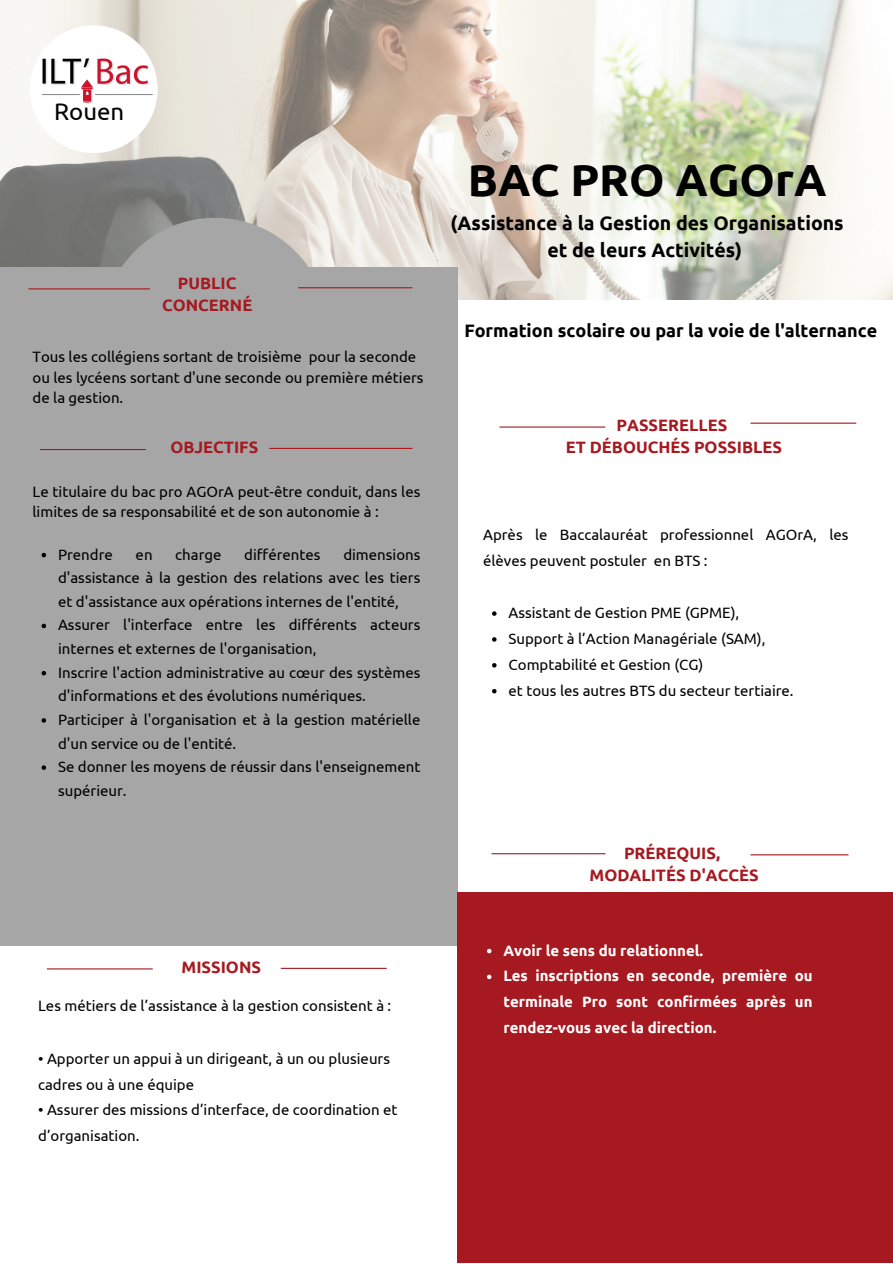
<style>
.page{position:relative;width:893px;height:1264px;background:#fff}
.page>*{position:absolute;margin:0;border:0;box-sizing:border-box;transform-origin:0 0}
.t1{font:700 45px "Ubuntu";color:#000}
.t2{font:24px "Ubuntu";color:#000}
.t3{font:700 19.5px "Ubuntu";color:#000}
.t4{font:700 18px "Ubuntu";color:#000}
.t5{font:700 16.5px "Ubuntu";color:#a61920}
.t6{font:15px/23.5px "Ubuntu";color:#000}
.t7{font:700 15px/25.8px "Ubuntu";color:#fff;text-align:justify}
</style>
<div class="page">
<img style="left:0;top:0;width:892px;height:299px">
<div style="left:0;top:267px;width:457px;height:679px;background:#a6a6a6"></div>
<div style="left:102px;top:218px;width:226px;height:226px;background:#a6a6a6;border-radius:50%"></div>
<hr style="left:29px;top:288px;width:121px;height:1px;background:#a61920">
<hr style="left:298px;top:287px;width:114px;height:1px;background:#a61920">
<hr style="left:47px;top:968px;width:105px;height:1px;background:#a61920">
<hr style="left:281px;top:967px;width:105px;height:1px;background:#a61920">
<hr style="left:500px;top:426px;width:105px;height:1px;background:#a61920">
<hr style="left:750px;top:422px;width:105px;height:2px;background:#a61920">
<hr style="left:492px;top:853px;width:113px;height:1px;background:#a61920">
<hr style="left:750px;top:854px;width:98px;height:1px;background:#a61920">
<hr style="left:40px;top:449px;width:105px;height:1px;background:#a61920">
<hr style="left:270px;top:448px;width:142px;height:1px;background:#a61920">
<div style="left:457px;top:891px;width:435px;height:371px;background:#a61920"></div>
<div style="left:30px;top:25px;width:128px;height:128px;background:#fff;border-radius:50%"></div>
<svg style="left:492px;top:611px;width:4px;height:5px"></svg>
<svg style="left:492px;top:637px;width:4px;height:4px"></svg>
<svg style="left:492px;top:663px;width:4px;height:4px"></svg>
<svg style="left:492px;top:689px;width:4px;height:4px"></svg>
<img style="left:40px;top:53px;width:116px;height:51px">
<svg style="left:42px;top:553px;width:4px;height:4px"></svg>
<svg style="left:42px;top:623px;width:4px;height:5px"></svg>
<svg style="left:42px;top:671px;width:4px;height:4px"></svg>
<svg style="left:42px;top:718px;width:4px;height:4px"></svg>
<svg style="left:42px;top:765px;width:4px;height:5px"></svg>
<svg style="left:487px;top:948px;width:4px;height:5px"></svg>
<svg style="left:487px;top:974px;width:4px;height:5px"></svg>
<p class="t2" style="left:54px;top:98px;width:72px">Rouen</p>
<p class="t5" style="left:178px;top:273px;width:60px">PUBLIC</p>
<p class="t5" style="left:162px;top:296px;width:92px">CONCERNÉ</p>
<p class="t6" style="left:33px;top:347px;width:392px;line-height:20.2px">Tous les collégiens sortant de troisième pour la seconde ou les lycéens sortant d'une seconde ou première métiers de la gestion.</p>
<p class="t5" style="left:170px;top:437px;width:89px">OBJECTIFS</p>
<p class="t6" style="left:33px;top:481px;width:389px;line-height:20.2px">Le titulaire du bac pro AGOrA peut-être conduit, dans les limites de sa responsabilité et de son autonomie à :</p>
<p class="t6" style="left:58px;top:542px;width:364px;text-align:justify;text-indent:285px">dimensions d'assistance à la gestion des relations avec les tiers et d'assistance aux opérations internes de l'entité,</p>
<p class="t6" style="left:58px;top:613px;width:364px">Assurer l'interface entre les différents acteurs internes et externes de l'organisation,</p>
<p class="t6" style="left:58px;top:660px;width:364px">Inscrire l'action administrative au cœur des systèmes d'informations et des évolutions numériques.</p>
<p class="t6" style="left:58px;top:707px;width:364px">Participer à l'organisation et à la gestion matérielle d'un service ou de l'entité.</p>
<p class="t6" style="left:58px;top:754px;width:364px">Se donner les moyens de réussir dans l'enseignement supérieur.</p>
<p class="t6" style="left:58px;top:542px;width:56px">Prendre</p>
<p class="t6" style="left:136px;top:542px;width:18px">en</p>
<p class="t6" style="left:175px;top:542px;width:48px">charge</p>
<p class="t6" style="left:244px;top:542px;width:78px">différentes</p>
<p class="t5" style="left:181px;top:958px;width:81px">MISSIONS</p>
<p class="t6" style="left:38px;top:993px;width:354px">Les métiers de l’assistance à la gestion consistent à :</p>
<p class="t6" style="left:38px;top:1045px;width:353px;line-height:25.8px">• Apporter un appui à un dirigeant, à un ou plusieurs cadres ou à une équipe</p>
<p class="t6" style="left:38px;top:1096px;width:361px;line-height:25.8px">• Assurer des missions d’interface, de coordination et d’organisation.</p>
<p class="t1" style="left:467px;top:154px;width:360px">BAC PRO AGOrA</p>
<p class="t3" style="left:450px;top:211px;width:394px">(Assistance à la Gestion des Organisations</p>
<p class="t3" style="left:547px;top:238px;width:196px">et de leurs Activités)</p>
<p class="t4" style="left:464px;top:320px;width:414px">Formation scolaire ou par la voie de l'alternance</p>
<p class="t5" style="left:616px;top:415px;width:112px">PASSERELLES</p>
<p class="t5" style="left:565px;top:437px;width:218px">ET DÉBOUCHÉS POSSIBLES</p>
<p class="t6" style="left:483px;top:522px;width:367px;line-height:25.8px">Après le Baccalauréat professionnel AGOrA, les élèves peuvent postuler en BTS :</p>
<p class="t6" style="left:508px;top:600px;width:232px">Assistant de Gestion PME (GPME),</p>
<p class="t6" style="left:508px;top:626px;width:258px">Support à l’Action Managériale (SAM),</p>
<p class="t6" style="left:508px;top:652px;width:196px">Comptabilité et Gestion (CG)</p>
<p class="t6" style="left:508px;top:678px;width:286px">et tous les autres BTS du secteur tertiaire.</p>
<p class="t5" style="left:624px;top:843px;width:98px">PRÉREQUIS,</p>
<p class="t5" style="left:589px;top:865px;width:170px">MODALITÉS D'ACCÈS</p>
<p class="t7" style="left:503px;top:937px;width:201px">Avoir le sens du relationnel.</p>
<p class="t7" style="left:503px;top:962px;width:310px">Les inscriptions en seconde, première ou terminale Pro sont confirmées après un rendez-vous avec la direction.</p>
</div>
